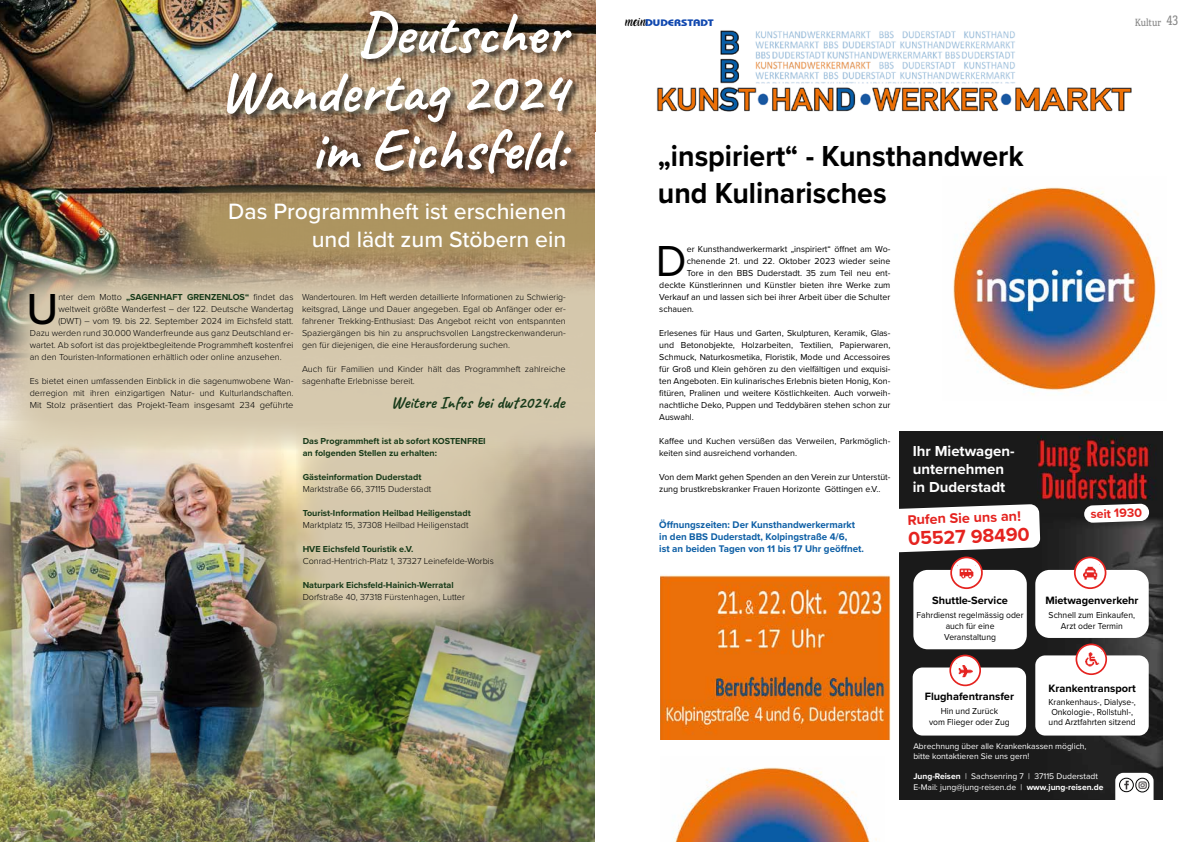
<style>
.page{position:relative;width:1191px;height:842px;background:#fff}
.page>*{position:absolute;margin:0;border:0;box-sizing:border-box;transform-origin:0 0}
.t1{font:59.1px/58px "Caveat";color:#fff;text-align:right}
.t2{font:500 45px "Proxima Nova";color:#000}
.t3{font:45px "Proxima Nova";color:#000}
.t4{font:700 30px/37px "Proxima Nova";color:#000;scale:.95 1}
.t5{font:500 23px/28px "Proxima Nova";color:#fff;text-align:right}
.t6{font:700 19.4px "Proxima Nova";color:#e5231f}
.t7{font:17px "Caveat";color:#173a19}
.t8{font:700 15px/18px "Proxima Nova";color:#fff}
.t9{font:700 14.4px "Proxima Nova";color:#e5231f}
.t10{font:700 12.5px "Proxima Nova";color:#e5231f}
.t11{font:700 11px "Proxima Nova";color:#000}
.t12{font:700 10px/12px "Proxima Nova";color:#0c5ea5}
.t13{font:10px "Adelle Condensed";letter-spacing:-.01em;color:#878787}
.t14{font:700 9.3px "Bauhaus IT Cby BT";letter-spacing:-.005em;color:#0f47af;scale:1.27 1}
.t15{font:9px/12px "Proxima Nova";color:#000}
.t16{font:300 9px/12px "Proxima Nova";color:#000;text-align:justify}
.t17{font:300 9px/12px "Proxima Nova";color:#000;text-align:justify;scale:.96 1}
.t18{font:700 9px/12px "Proxima Nova";color:#173a19}
.t19{font:9px/11px "Proxima Nova";color:#000;text-align:center;scale:.95 1}
.t20{font:8.5px/11px "Proxima Nova";color:#fff}
.s1{font-weight:700;color:#173a19}
.s2{font-family:"Amarillo";font-weight:400;font-size:8.5px;color:#000}
.s3{font-size:9.8px}
.s4{font-size:13px}
.s5{font-weight:700}
</style>
<div class="page">
<img style="left:657px;top:30px;width:475px;height:82px">
<img style="left:0;top:421px;width:595px;height:421px">
<img style="left:0;top:0;width:595px;height:421px">
<img style="left:274px;top:597px;width:321px;height:245px">
<img style="left:0;top:432px;width:283px;height:360px">
<div style="left:226px;top:9px;width:355px;height:174px;background:#000;opacity:.75"></div>
<svg style="left:178px;top:183px;width:417px;height:81px;background:#a0875a"></svg>
<svg style="left:4px;top:264px;width:591px;height:186px;background:#d0c2a8"></svg>
<svg style="left:296px;top:423px;width:232px;height:206px;background:#c8bca0"></svg>
<div style="left:899px;top:431px;width:263px;height:368px;background:#1a1a1a"></div>
<img style="left:1035px;top:519px;width:127px;height:280px">
<img style="left:1037px;top:435px;width:115px;height:69px">
<svg style="left:1084px;top:504px;width:65px;height:19px"></svg>
<svg style="left:1115px;top:773px;width:38px;height:26px"></svg>
<div style="left:1135px;top:778px;width:14px;height:14px;border:1px solid #000;border-radius:7px"></div>
<img style="left:1119px;top:778px;width:14px;height:14px">
<div style="left:1119px;top:778px;width:14px;height:14px;border:1px solid #000;border-radius:7px"></div>
<svg style="left:899px;top:504px;width:141px;height:49px;background:#e3e3e3"></svg>
<div style="left:913px;top:570px;width:113px;height:79px;background:#fff;border-radius:14px"></div>
<svg style="left:951px;top:557px;width:31px;height:31px"></svg>
<div style="left:950px;top:556px;width:32px;height:33px;border:2px solid #e5231f;border-radius:50%"></div>
<img style="left:957px;top:565px;width:18px;height:16px">
<div style="left:1035px;top:570px;width:113px;height:68px;background:#fff;border-radius:14px"></div>
<div style="left:1074px;top:557px;width:31px;height:31px;background:#fff;border-radius:50%"></div>
<div style="left:1074px;top:556px;width:32px;height:33px;border:2px solid #e5231f;border-radius:50%"></div>
<img style="left:1083px;top:566px;width:15px;height:14px">
<div style="left:912px;top:667px;width:114px;height:68px;background:#fff;border-radius:10px"></div>
<div style="left:950px;top:655px;width:30px;height:30px;background:#fff;border-radius:50%"></div>
<div style="left:949px;top:655px;width:32px;height:31px;border:2px solid #e5231f;border-radius:50%"></div>
<img style="left:958px;top:665px;width:15px;height:13px">
<div style="left:1035px;top:655px;width:113px;height:80px;background:#fff;border-radius:10px"></div>
<svg style="left:1076px;top:644px;width:30px;height:30px"></svg>
<div style="left:1075px;top:643px;width:32px;height:32px;border:2px solid #e5231f;border-radius:50%"></div>
<img style="left:1083px;top:652px;width:18px;height:15px">
<img style="left:953px;top:187px;width:206px;height:208px">
<img style="left:660px;top:575px;width:230px;height:165px">
<img style="left:673px;top:767px;width:204px;height:75px">
<h1 class="t1" style="left:219px;top:4px;width:349px">Deutscher<br>Wandertag 2024 im Eichsfeld:</h1>
<h3 class="t5" style="left:228px;top:196px;width:339px">Das Programmheft ist erschienen und lädt zum Stöbern ein</h3>
<h2 class="t2" style="left:26px;top:275px;width:33px">U</h2>
<p class="t16" style="left:58px;top:291px;width:237px">nter dem Motto <span class="s1">„SAGENHAFT GRENZENLOS“</span> findet das</p>
<p class="t16" style="left:58px;top:303px;width:237px">weltweit größte Wanderfest – der 122. Deutsche Wandertag</p>
<p class="t16" style="left:58px;top:315px;width:237px">(DWT) – vom 19. bis 22. September 2024 im Eichsfeld statt.</p>
<p class="t16" style="left:30px;top:327px;width:265px">Dazu werden rund 30.000 Wanderfreunde aus ganz Deutschland er-</p>
<p class="t16" style="left:30px;top:339px;width:265px">wartet. Ab sofort ist das projektbegleitende Programmheft kostenfrei</p>
<p class="t16" style="left:30px;top:350px;width:253px">an den Touristen-Informationen erhältlich oder online anzusehen.</p>
<p class="t16" style="left:30px;top:375px;width:265px">Es bietet einen umfassenden Einblick in die sagenumwobene Wan&shy;derregion mit ihren einzigartigen Natur- und Kulturlandschaften.<br>Mit Stolz präsentiert das Projekt-Team insgesamt 234 geführte</p>
<p class="t17" style="left:302px;top:291px;width:276px">Wandertouren. Im Heft werden detaillierte Informationen zu Schwierig&shy;keitsgrad, Länge und Dauer angegeben. Egal ob Anfänger oder er&shy;fahrener Trekking-Enthusiast: Das Angebot reicht von entspannten Spaziergängen bis hin zu anspruchsvollen Langstreckenwanderun&shy;gen für diejenigen, die eine Herausforderung suchen.</p>
<p class="t16" style="left:302px;top:363px;width:265px">Auch für Familien und Kinder hält das Programmheft zahlreiche sagenhafte Erlebnisse bereit.</p>
<h3 class="t7" style="left:391px;top:392px;width:175px">Weitere Infos bei dwt2024.de</h3>
<p class="t18" style="left:303px;top:435px;width:184px">Das Programmheft ist ab sofort KOSTENFREI an folgenden Stellen zu erhalten:</p>
<p class="t18" style="left:303px;top:471px;width:120px">Gästeinformation Duderstadt</p>
<p class="t16" style="left:303px;top:483px;width:130px">Marktstraße 66, 37115 Duderstadt</p>
<p class="t18" style="left:303px;top:507px;width:170px">Tourist-Information Heilbad Heiligenstadt</p>
<p class="t16" style="left:303px;top:519px;width:167px">Marktplatz 15, 37308 Heilbad Heiligenstadt</p>
<p class="t18" style="left:303px;top:543px;width:112px">HVE Eichsfeld Touristik e.V.</p>
<p class="t16" style="left:303px;top:555px;width:193px">Conrad-Hentrich-Platz 1, 37327 Leinefelde-Worbis</p>
<p class="t18" style="left:303px;top:579px;width:152px">Naturpark Eichsfeld-Hainich-Werratal</p>
<p class="t16" style="left:303px;top:591px;width:164px">Dorfstraße 40, 37318 Fürstenhagen, Lutter</p>
<p class="t14" style="left:625px;top:17px;width:71px"><span class="s2">MEIN</span><span class="s3">D</span>UDERSTADT</p>
<p class="t13" style="left:1134px;top:15px;width:45px">Kultur <span class="s4">43</span></p>
<h3 class="t4" style="left:658px;top:137px;width:387px">„inspiriert“ - Kunsthandwerk und Kulinarisches</h3>
<h2 class="t3" style="left:656px;top:227px;width:32px">D</h2>
<p class="t15" style="left:686px;top:243px;width:205px">er Kunsthandwerkermarkt „inspiriert“ öffnet am Wo-</p>
<p class="t15" style="left:686px;top:255px;width:205px">chenende 21. und 22. Oktober 2023 wieder seine</p>
<p class="t15" style="left:686px;top:267px;width:205px">Tore in den BBS Duderstadt. 35 zum Teil neu ent-</p>
<p class="t15" style="left:659px;top:279px;width:233px">deckte Künstlerinnen und Künstler bieten ihre Werke zum</p>
<p class="t15" style="left:659px;top:291px;width:232px">Verkauf an und lassen sich bei ihrer Arbeit über die Schulter</p>
<p class="t15" style="left:659px;top:303px;width:36px">schauen.</p>
<p class="t15" style="left:659px;top:327px;width:233px;text-align:justify">Erlesenes für Haus und Garten, Skulpturen, Keramik, Glas&shy;und Betonobjekte, Holzarbeiten, Textilien, Papierwaren, Schmuck, Naturkosmetika, Floristik, Mode und Accessoires für Groß und Klein gehören zu den vielfältigen und exquisi&shy;ten Angeboten. Ein kulinarisches Erlebnis bieten Honig, Kon&shy;fitüren, Pralinen und weitere Köstlichkeiten. Auch vorweih&shy;nachtliche Deko, Puppen und Teddybären stehen schon zur Auswahl.</p>
<p class="t15" style="left:659px;top:435px;width:233px">Kaffee und Kuchen versüßen das Verweilen, Parkmöglich&shy;keiten sind ausreichend vorhanden.</p>
<p class="t15" style="left:659px;top:471px;width:233px">Von dem Markt gehen Spenden an den Verein zur Unterstüt&shy;zung brustkrebskranker Frauen Horizonte Göttingen e.V..</p>
<p class="t12" style="left:659px;top:518px;width:206px">Öffnungszeiten: Der Kunsthandwerkermarkt in den BBS Duderstadt, Kolpingstraße 4/6,<br>ist an beiden Tagen von 11 bis 17 Uhr geöffnet.</p>
<h3 class="t8" style="left:912px;top:442px;width:103px">Ihr Mietwagen&shy;unternehmen in Duderstadt</h3>
<h3 class="t9" style="left:907px;top:509px;width:115px;rotate:-2deg">Rufen Sie uns an!</h3>
<h3 class="t6" style="left:907px;top:524px;width:123px;rotate:-2deg">05527 98490</h3>
<h3 class="t10" style="left:1090px;top:505px;width:53px;rotate:-2deg">seit 1930</h3>
<p class="t11" style="left:932px;top:592px;width:77px">Shuttle-Service</p>
<p class="t19" style="left:916px;top:609px;width:114px">Fahrdienst regelmässig oder auch für eine<br>Veranstaltung</p>
<p class="t11" style="left:1045px;top:592px;width:95px">Mietwagenverkehr</p>
<p class="t19" style="left:1048px;top:609px;width:92px">Schnell zum Einkaufen,<br>Arzt oder Termin</p>
<p class="t11" style="left:924px;top:688px;width:91px">Flughafentransfer</p>
<p class="t19" style="left:929px;top:705px;width:86px">Hin und Zurück<br>vom Flieger oder Zug</p>
<p class="t11" style="left:1048px;top:680px;width:89px">Krankentransport</p>
<p class="t19" style="left:1048px;top:697px;width:93px;line-height:10px">Krankenhaus-, Dialyse-,<br>Onkologie-, Rollstuhl-, und Arztfahrten sitzend</p>
<p class="t20" style="left:913px;top:741px;width:175px;line-height:10px">Abrechnung über alle Krankenkassen möglich, bitte kontaktieren Sie uns gern!</p>
<p class="t20" style="left:913px;top:770px;width:192px"><span class="s5">Jung-Reisen</span> | Sachsenring 7 | 37115 Duderstadt<br>E-Mail: jung@jung-reisen.de | <span class="s5">www.jung-reisen.de</span></p>
</div>
